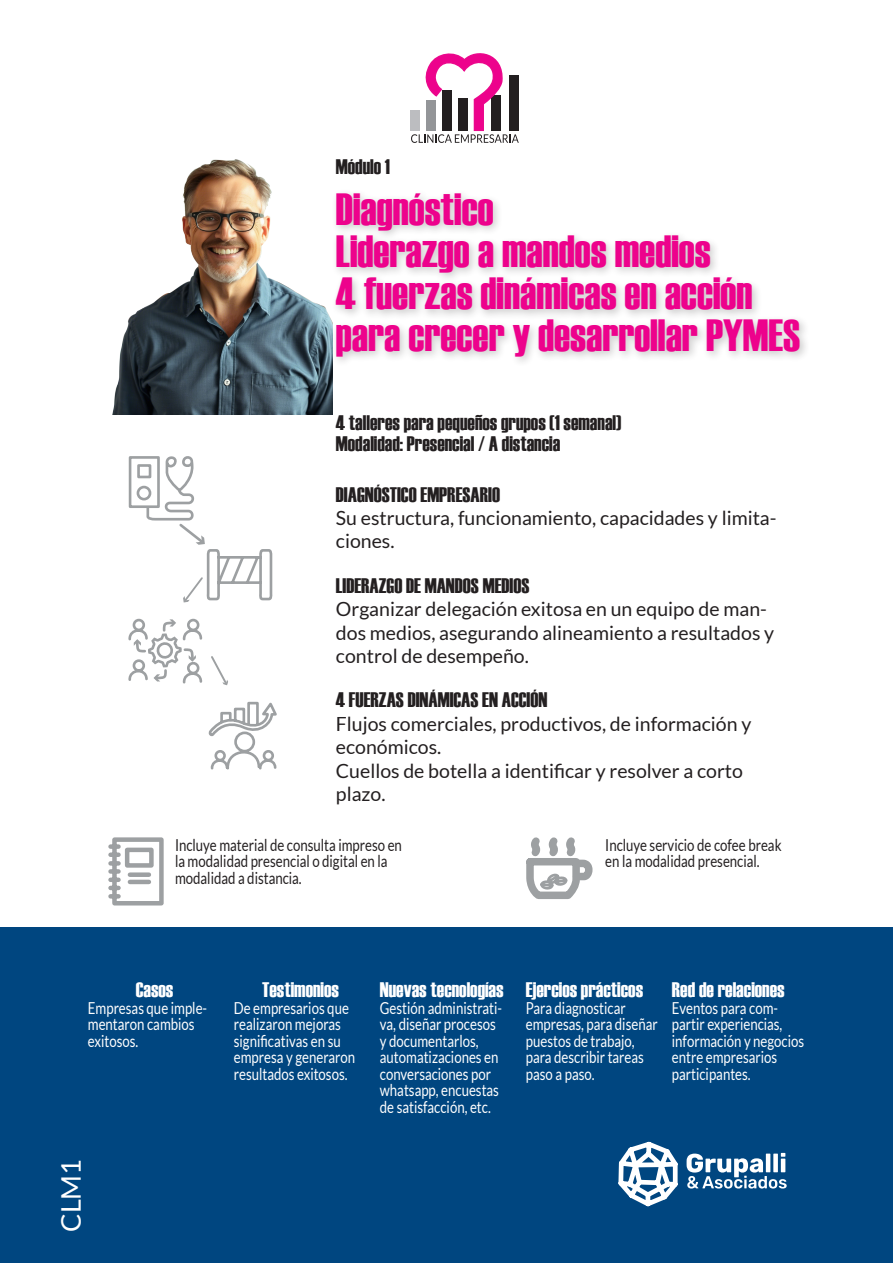
<style>
.page{position:relative;width:893px;height:1263px;background:#fff}
.page>*{position:absolute;margin:0;border:0;box-sizing:border-box;transform-origin:0 0}
.t1{font:45px "Haettenschweiler";color:#ed028c}
.t2{font:27px "Lato";color:#fff}
.t3{font:21px "Haettenschweiler";color:#231f20}
.t4{font:21px "Haettenschweiler";color:#fff}
.t5{font:19.5px/23.4px "Lato";color:#231f20}
.t6{font:16.5px/16.5px "Lato";color:#fff;scale:.8 1}
.t7{font:16.5px/16.5px "Lato";color:#231f20;scale:.8 1}
</style>
<div class="page">
<svg style="left:411px;top:53px;width:108px;height:90px"></svg>
<div style="left:0;top:928px;width:893px;height:335px;background:#004680"></div>
<svg style="left:618px;top:1141px;width:169px;height:66px"></svg>
<img style="left:112px;top:159px;width:221px;height:256px">
<svg style="left:127px;top:409px;width:147px;height:277px"></svg>
<svg style="left:208px;top:701px;width:69px;height:69px"></svg>
<svg style="left:108px;top:837px;width:56px;height:69px"></svg>
<svg style="left:526px;top:837px;width:67px;height:62px"></svg>
<div style="left:332px;top:189px;width:479px;height:178px;background:#231f20;opacity:.25"></div>
<p class="t3" style="left:336px;top:152px;width:56px">Módulo 1</p>
<p class="t1" style="left:336px;top:179px;width:159px">Diagnóstico</p>
<p class="t1" style="left:336px;top:221px;width:376px">Liderazgo a mandos medios</p>
<p class="t1" style="left:336px;top:263px;width:418px">4 fuerzas dinámicas en acción</p>
<p class="t1" style="left:336px;top:305px;width:466px">para crecer y desarrollar PYMES</p>
<p class="t3" style="left:336px;top:408px;width:287px">4 talleres para pequeños grupos (1 semanal)</p>
<p class="t3" style="left:336px;top:429px;width:226px">Modalidad: Presencial / A distancia</p>
<p class="t3" style="left:336px;top:480px;width:166px">DIAGNÓSTICO EMPRESARIO</p>
<p class="t5" style="left:336px;top:506px;width:442px">Su estructura, funcionamiento, capacidades y limita&shy;ciones.</p>
<p class="t3" style="left:336px;top:571px;width:195px">LIDERAZGO DE MANDOS MEDIOS</p>
<p class="t5" style="left:336px;top:597px;width:440px">Organizar delegación exitosa en un equipo de man&shy;dos medios, asegurando alineamiento a resultados y control de desempeño.</p>
<p class="t3" style="left:336px;top:686px;width:213px">4 FUERZAS DINÁMICAS EN ACCIÓN</p>
<p class="t5" style="left:336px;top:712px;width:417px">Flujos comerciales, productivos, de información y económicos.</p>
<p class="t5" style="left:336px;top:759px;width:409px">Cuellos de botella a identificar y resolver a corto plazo.</p>
<p class="t7" style="left:175px;top:836px;width:285px">Incluye material de consulta impreso en la modalidad presencial o digital en la modalidad a distancia.</p>
<p class="t7" style="left:605px;top:836px;width:222px">Incluye servicio de cofee break en la modalidad presencial.</p>
<p class="t4" style="left:136px;top:976px;width:39px">Casos</p>
<p class="t6" style="left:88px;top:999px;width:151px">Empresas que imple&shy;mentaron cambios exitosos.</p>
<p class="t2" style="left:56px;top:1232px;width:74px;rotate:-90deg">CLM1</p>
<p class="t4" style="left:262px;top:976px;width:78px">Testimonios</p>
<p class="t6" style="left:234px;top:999px;width:153px">De empresarios que realizaron mejoras significativas en su empresa y generaron resultados exitosos.</p>
<p class="t4" style="left:380px;top:976px;width:125px">Nuevas tecnologías</p>
<p class="t6" style="left:380px;top:999px;width:154px">Gestión administrati&shy;va, diseñar procesos y documentarlos, automatizaciones en conversaciones por whatsapp, encuestas de satisfacción, etc.</p>
<p class="t4" style="left:526px;top:976px;width:119px">Ejercios prácticos</p>
<p class="t6" style="left:526px;top:999px;width:166px">Para diagnosticar empresas, para diseñar puestos de trabajo, para describir tareas paso a paso.</p>
<p class="t4" style="left:672px;top:976px;width:114px">Red de relaciones</p>
<p class="t6" style="left:672px;top:999px;width:167px">Eventos para com&shy;partir experiencias, información y negocios entre empresarios participantes.</p>
</div>
